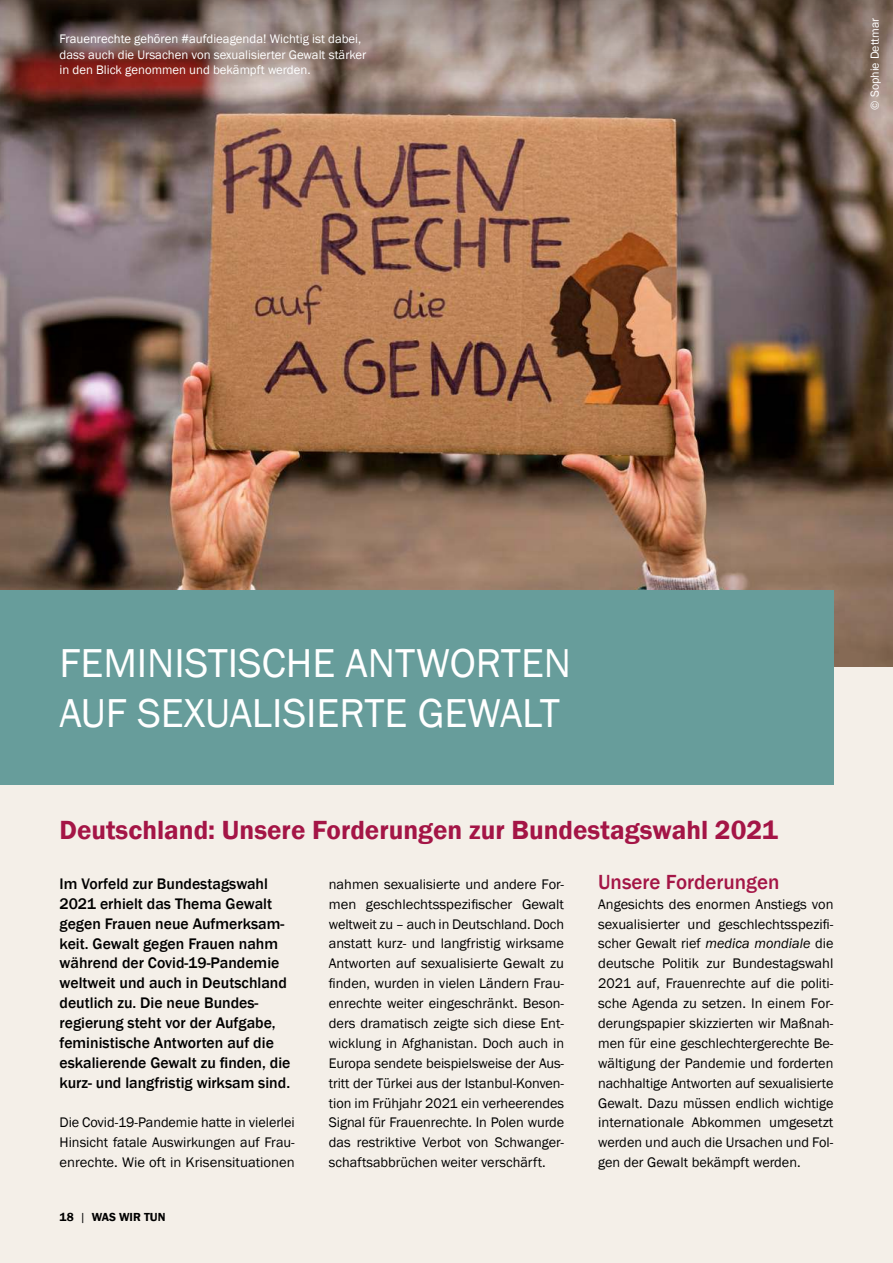
<style>
.page{position:relative;width:893px;height:1263px;background:#f4efe8}
.page>*{position:absolute;margin:0;border:0;box-sizing:border-box;transform-origin:0 0}
.t1{font:41.4px/49.8px "Franklin Gothic";color:#fff}
.t2{font:600 27px "Franklin Gothic";color:#a41546}
.t3{font:500 21px "Franklin Gothic";color:#a41546}
.t4{font:500 15.75px/20px "Franklin Gothic";color:#000}
.t5{font:14.25px/20px "Franklin Gothic";color:#000;text-align:justify}
.t6{font:12.75px/15.3px "Franklin Gothic";color:#fff}
.t7{font:12px "Franklin Gothic";color:#fff}
.t8{font:600 12px "Franklin Gothic";color:#000}
.s1{font-weight:400}
.s2{font-style:italic}
</style>
<div class="page">
<img style="left:0;top:106px;width:893px;height:560px">
<svg style="left:0;top:0;width:893px;height:106px;background:#846c64"></svg>
<div style="left:0;top:591px;width:833px;height:194px;background:#679d9b"></div>
<p class="t6" style="left:60px;top:32px;width:308px">Frauenrechte gehören #aufdieagenda! Wichtig ist dabei, dass auch die Ursachen von sexualisierter Gewalt stärker in den Blick genommen und bekämpft werden.</p>
<p class="t7" style="left:870px;top:110px;width:93px;rotate:-90deg">© Sophie Dettmar</p>
<h1 class="t1" style="left:60px;top:641px;width:513px">FEMINISTISCHE ANTWORTEN<br>AUF SEXUALISIERTE GEWALT</h1>
<h2 class="t2" style="left:60px;top:818px;width:720px">Deutschland: Unsere Forderungen zur Bundestagswahl 2021</h2>
<p class="t4" style="left:60px;top:874px;width:232px">Im Vorfeld zur Bundestagswahl<br>2021 erhielt das Thema Gewalt gegen Frauen neue Aufmerksam&shy;keit. Gewalt gegen Frauen nahm während der Covid-19-Pandemie weltweit und auch in Deutschland deutlich zu. Die neue Bundes&shy;regierung steht vor der Aufgabe, feministische Antworten auf die eskalierende Gewalt zu finden, die kurz- und langfristig wirksam sind.</p>
<p class="t5" style="left:60px;top:1113px;width:237px">Die Covid-19-Pandemie hatte in vielerlei Hinsicht fatale Auswirkungen auf Frau&shy;enrechte. Wie oft in Krisensituationen</p>
<p class="t8" style="left:60px;top:1212px;width:107px">18 <span class="s1">|</span> WAS WIR TUN</p>
<p class="t5" style="left:329px;top:875px;width:237px">nahmen sexualisierte und andere For&shy;men geschlechtsspezifischer Gewalt welt weit zu – auch in Deutschland. Doch an statt kurz- und langfristig wirksame Antworten auf sexualisierte Gewalt zu finden, wurden in vielen Ländern Frau&shy;enrechte weiter eingeschränkt. Beson&shy;ders dramatisch zeigte sich diese Ent&shy;wicklung in Afghanistan. Doch auch in Europa sendete beispielsweise der Aus&shy;tritt der Türkei aus der Istanbul-Konven&shy;tion im Frühjahr 2021 ein verheerendes Signal für Frauenrechte. In Polen wurde das restriktive Verbot von Schwanger&shy;schaftsabbrüchen weiter verschärft.</p>
<h3 class="t3" style="left:598px;top:873px;width:183px">Unsere Forderungen</h3>
<p class="t5" style="left:598px;top:895px;width:237px">Angesichts des enormen Anstiegs von sexualisierter und geschlechtsspezifi&shy;scher Gewalt rief <span class="s2">medica mondiale</span> die deutsche Politik zur Bundestagswahl 2021 auf, Frauenrechte auf die po li ti&shy;sche Agenda zu setzen. In einem For&shy;de rungspapier skizzierten wir Maßnah&shy;men für eine geschlechtergerechte Be - wäl ti gung der Pandemie und forderten nachhaltige Antworten auf sexuali sierte Gewalt. Dazu müssen endlich wich tige internationale Abkommen um ge setzt wer den und auch die Ursachen und Fol&shy;gen der Gewalt bekämpft werden.</p>
</div>
